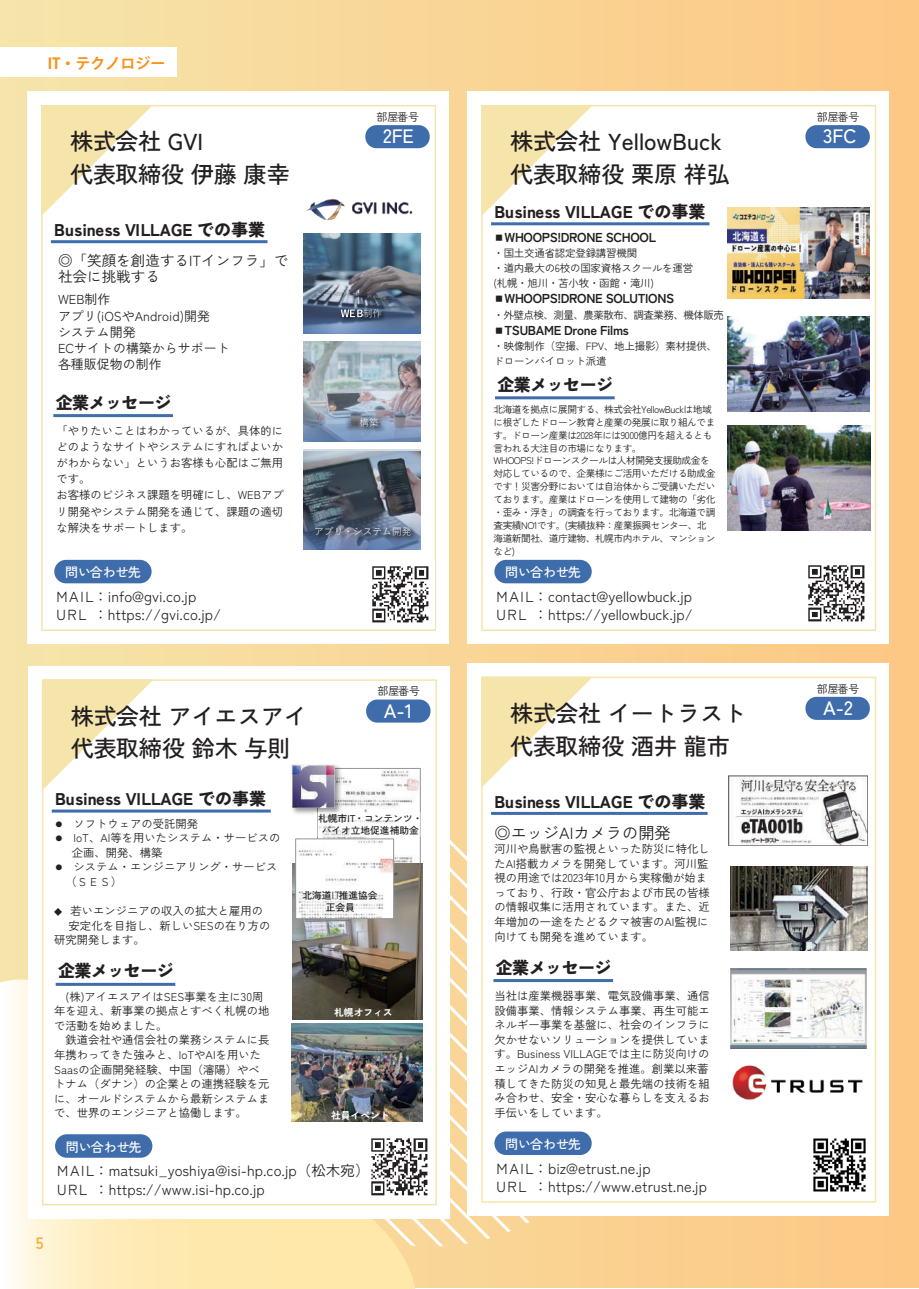
<style>
.page{position:relative;width:919px;height:1289px;background:#fff}
.page>*{position:absolute;margin:0;border:0;box-sizing:border-box;transform-origin:0 0}
.t1{font:500 23.1px/32.7px "Zen Kaku Gothic New";color:#231f20}
.t2{font:500 19.35px "Zen Kaku Gothic New";letter-spacing:-.005em;color:#fff}
.t3{font:900 16.95px "Zen Kaku Gothic New";letter-spacing:-.01em;color:#231f20}
.t4{font:900 16.95px "Zen Kaku Gothic New";letter-spacing:-.03em;color:#231f20}
.t5{font:700 16.5px "Zen Kaku Gothic New";color:#fbb03f}
.t6{font:16.2px "Zen Kaku Gothic New";color:#231f20}
.t7{font:700 15px "Koz Go Pr 6 N";color:#f7931d}
.t8{font:14.55px/18.3px "Zen Kaku Gothic New";color:#231f20}
.t9{font:700 12.9px "Zen Kaku Gothic New";letter-spacing:-.025em;color:#231f20}
.t10{font:12.9px/16.2px "Zen Kaku Gothic New";color:#231f20}
.t11{font:500 12.9px "Zen Kaku Gothic New";color:#fff}
.t12{font:11.4px/14.5px "Zen Kaku Gothic New";color:#231f20}
.t13{font:10.95px "Zen Kaku Gothic New";color:#231f20}
.t14{font:10.5px/15px "Zen Kaku Gothic New";letter-spacing:-.025em;color:#231f20}
.t15{font:10.5px "Zen Kaku Gothic New";letter-spacing:-.05em;color:#231f20}
.t16{font:9.75px/12.9px "Zen Kaku Gothic New";letter-spacing:-.05em;color:#231f20}
.t17{font:500 9.75px/12.1px "Zen Kaku Gothic New";color:#231f20;text-align:center}
.t18{font:9.75px "Yu Go Pr 6 N";color:#fff}
.t19{font:700 9.75px "Zen Kaku Gothic New";color:#fff}
.s1{font-family:"Koz Go Pr 6 N";font-size:9.75px}
.s2{font-family:"Koz Go Pr 6 N";font-size:8.1px}
.s3{font-family:"Yu Go Pr 6 N";font-weight:400}
.s4{font-family:"Koz Go Pr 6 N";font-weight:400;font-size:11.4px}
</style>
<div class="page">
<div style="left:0;top:0;width:918px;height:1287px;background:linear-gradient(to right,#f6e5ab,#fdc785)"></div>
<svg style="left:449px;top:1005px;width:28px;height:241px;fill:#f9d597"></svg>
<svg style="left:415px;top:1019px;width:48px;height:227px;fill:#f9d597"></svg>
<svg style="left:0;top:979px;width:415px;height:309px"></svg>
<div style="left:28px;top:92px;width:420px;height:551px;background:#fff"></div>
<div style="left:468px;top:92px;width:420px;height:551px;background:#fff"></div>
<div style="left:28px;top:666px;width:421px;height:551px;background:#fff"></div>
<div style="left:468px;top:663px;width:420px;height:552px;background:#fff"></div>
<div style="left:41px;top:105px;width:395px;height:526px;background:#fff;border:2px solid #f5e5ab"></div>
<svg style="left:41px;top:105px;width:112px;height:111px"></svg>
<div style="left:54px;top:560px;width:98px;height:23px;background:#3f6dab;border-radius:12px"></div>
<div style="left:365px;top:125px;width:64px;height:23px;background:#3f6dab;border-radius:11px"></div>
<hr style="left:51px;top:240px;width:216px;height:3px;background:#3f6dab">
<hr style="left:53px;top:414px;width:120px;height:3px;background:#3f6dab">
<img style="left:372px;top:559px;width:62px;height:69px">
<img style="left:303px;top:198px;width:118px;height:36px">
<img style="left:303px;top:342px;width:117px;height:99px">
<img style="left:334px;top:408px;width:61px;height:34px">
<svg style="left:303px;top:450px;width:117px;height:68px;background:#5a646f"></svg>
<img style="left:303px;top:518px;width:118px;height:32px">
<svg style="left:303px;top:234px;width:117px;height:99px;background:#5d7489"></svg>
<img style="left:329px;top:299px;width:70px;height:35px">
<svg style="left:341px;top:309px;width:22px;height:8px"></svg>
<div style="left:481px;top:105px;width:395px;height:526px;background:#fff;border:2px solid #f5e5ab"></div>
<svg style="left:481px;top:105px;width:112px;height:111px"></svg>
<div style="left:494px;top:560px;width:97px;height:23px;background:#3f6dab;border-radius:12px"></div>
<div style="left:805px;top:125px;width:64px;height:23px;background:#3f6dab;border-radius:11px"></div>
<hr style="left:491px;top:222px;width:218px;height:3px;background:#3f6dab">
<hr style="left:495px;top:396px;width:119px;height:3px;background:#3f6dab">
<img style="left:727px;top:207px;width:142px;height:92px">
<img style="left:727px;top:317px;width:142px;height:94px">
<img style="left:727px;top:425px;width:143px;height:106px">
<img style="left:808px;top:565px;width:57px;height:57px">
<div style="left:42px;top:679px;width:395px;height:526px;background:#fff;border:2px solid #f5e5ab"></div>
<svg style="left:42px;top:679px;width:112px;height:111px"></svg>
<div style="left:55px;top:1134px;width:97px;height:23px;background:#3f6dab;border-radius:12px"></div>
<div style="left:366px;top:699px;width:64px;height:23px;background:#3f6dab;border-radius:11px"></div>
<hr style="left:52px;top:809px;width:219px;height:3px;background:#3f6dab">
<hr style="left:56px;top:982px;width:119px;height:3px;background:#3f6dab">
<img style="left:371px;top:1138px;width:57px;height:58px">
<img style="left:291px;top:1023px;width:131px;height:97px">
<img style="left:322px;top:770px;width:96px;height:93px">
<img style="left:292px;top:863px;width:130px;height:155px">
<img style="left:292px;top:765px;width:54px;height:49px">
<img style="left:291px;top:764px;width:44px;height:43px">
<img style="left:297px;top:840px;width:95px;height:77px">
<div style="left:295px;top:838px;width:99px;height:81px;border:1px solid #939598"></div>
<svg style="left:302px;top:890px;width:75px;height:23px;fill:#f5f5f5"></svg>
<svg style="left:314px;top:812px;width:107px;height:24px"></svg>
<div style="left:481px;top:676px;width:395px;height:526px;background:#fff;border:2px solid #f5e5ab"></div>
<svg style="left:481px;top:676px;width:112px;height:112px"></svg>
<div style="left:494px;top:1131px;width:97px;height:23px;background:#3f6dab;border-radius:12px"></div>
<div style="left:805px;top:696px;width:64px;height:24px;background:#3f6dab;border-radius:11px"></div>
<hr style="left:491px;top:811px;width:216px;height:3px;background:#3f6dab">
<hr style="left:493px;top:979px;width:120px;height:3px;background:#3f6dab">
<img style="left:728px;top:775px;width:139px;height:70px">
<img style="left:730px;top:866px;width:137px;height:84px">
<img style="left:730px;top:968px;width:136px;height:80px">
<img style="left:813px;top:1138px;width:53px;height:54px">
<img style="left:732px;top:1065px;width:131px;height:35px">
<div style="left:0;top:47px;width:177px;height:29px;background:#fff"></div>
<h3 class="t7" style="left:48px;top:55px;width:119px">IT・テクノロジー</h3>
<h1 class="t1" style="left:70px;top:125px;width:221px">株式会社 GVI<br>代表取締役 伊藤 康幸</h1>
<h3 class="t3" style="left:54px;top:219px;width:212px">Business VILLAGE での事業</h3>
<p class="t8" style="left:58px;top:252px;width:232px;line-height:16.2px">◎「笑顔を創造するITインフラ」で社会に挑戦する</p>
<p class="t10" style="left:58px;top:291px;width:173px">WEB制作<br>アプリ(iOSやAndroid)開発<br>システム開発<br>ECサイトの構築からサポート各種販促物の制作</p>
<h3 class="t4" style="left:56px;top:392px;width:117px">企業メッセージ</h3>
<p class="t12" style="left:56px;top:422px;width:229px;line-height:16.2px">「やりたいことはわかっているが、具体的にどのようなサイトやシステムにすればよいかがわからない」というお客様も心配はご無用です。<br>お客様のビジネス課題を明確にし、WEBアプリ開発やシステム開発を通じて、課題の適切な解決をサポートします。</p>
<p class="t11" style="left:65px;top:564px;width:77px">問い合わせ先</p>
<p class="t8" style="left:56px;top:587px;width:141px">MAIL：info@gvi.co.jp<br>URL</p>
<p class="t8" style="left:93px;top:605px;width:129px">：https://gvi.co.jp/</p>
<p class="t13" style="left:376px;top:111px;width:44px">部屋番号</p>
<h2 class="t2" style="left:383px;top:124px;width:32px">2FE</h2>
<p class="t18" style="left:362px;top:304px;width:21px">制作</p>
<p class="t18" style="left:359px;top:413px;width:21px">構築</p>
<p class="t18" style="left:314px;top:522px;width:99px">アプリ・システム開発</p>
<h1 class="t1" style="left:71px;top:699px;width:237px">株式会社 アイエスアイ代表取締役 鈴木 与則</h1>
<h3 class="t3" style="left:55px;top:788px;width:212px">Business VILLAGE での事業</h3>
<p class="t13" style="left:377px;top:685px;width:44px">部屋番号</p>
<h2 class="t2" style="left:384px;top:699px;width:30px">A-1</h2>
<p class="t12" style="left:54px;top:816px;width:228px"><span class="s1">●　</span>ソフトウェアの受託開発<br><span class="s1">●　</span>IoT、AI等を用いたシステム・サービスの　 企画、開発、構築<br><span class="s1">●　</span>システム・エンジニアリング・サービス　（ＳＥＳ）</p>
<p class="t12" style="left:54px;top:903px;width:218px"><span class="s2">◆　</span>若いエンジニアの収入の拡大と雇用の　 安定化を目指し、新しいSESの在り方の研究開発します。</p>
<h3 class="t4" style="left:58px;top:960px;width:117px">企業メッセージ</h3>
<p class="t12" style="left:54px;top:989px;width:217px">　(株)アイエスアイはSES事業を主に30周年を迎え、新事業の拠点とすべく札幌の地で活動を始めました。<br>　鉄道会社や通信会社の業務システムに長年携わってきた強みと、IoTやAIを用いた<br>Saasの企画開発経験、中国（瀋陽）やベトナム（ダナン）の企業との連携経験を元に、オールドシステムから最新システムまで、世界のエンジニアと協働します。</p>
<p class="t17" style="left:318px;top:812px;width:106px">札幌市IT・コンテンツ・バイオ立地促進補助金</p>
<p class="t17" style="left:302px;top:889px;width:77px">北海道<span class="s3">IT</span>推進協会正会員</p>
<p class="t19" style="left:334px;top:1005px;width:60px">札幌オフィス</p>
<p class="t19" style="left:331px;top:1109px;width:60px">社員イベント</p>
<p class="t11" style="left:66px;top:1138px;width:77px">問い合わせ先</p>
<p class="t8" style="left:57px;top:1161px;width:314px">MAIL：matsuki_yoshiya@isi-hp.co.jp（松木宛）<br>URL</p>
<p class="t8" style="left:94px;top:1179px;width:172px">：https://www.isi-hp.co.jp</p>
<h3 class="t5" style="left:36px;top:1232px;width:9px">5</h3>
<h1 class="t1" style="left:510px;top:125px;width:221px">株式会社 YellowBuck代表取締役 栗原 祥弘</h1>
<h3 class="t3" style="left:494px;top:201px;width:212px">Business VILLAGE での事業</h3>
<p class="t9" style="left:493px;top:229px;width:164px"><span class="s4">■</span>WHOOPS!DRONE SCHOOL</p>
<p class="t14" style="left:493px;top:245px;width:201px">・国土交通省認定登録講習機関<br>・道内最大の6校の国家資格スクールを運営(札幌・旭川・苫小牧・函館・滝川)</p>
<p class="t9" style="left:493px;top:290px;width:182px"><span class="s4">■</span>WHOOPS!DRONE SOLUTIONS</p>
<p class="t15" style="left:493px;top:309px;width:232px">・外壁点検、測量、農薬散布、調査業務、機体販売</p>
<p class="t9" style="left:493px;top:322px;width:137px"><span class="s4">■</span>TSUBAME Drone Films</p>
<p class="t14" style="left:493px;top:339px;width:225px">・映像制作（空撮、FPV、地上撮影）素材提供、ドローンパイロット派遣</p>
<p class="t16" style="left:493px;top:402px;width:223px">北海道を拠点に展開する、株式会社YellowBuckは地域に根ざしたドローン教育と産業の発展に取り組んでます。ドローン産業は2028年には9000億円を超えるとも言われる大注目の市場になります。<br>WHOOPS!ドローンスクールは人材開発支援助成金を対応しているので、企業様にご活用いただける助成金です！災害分野においては自治体からご受講いただいております。産業はドローンを使用して建物の「劣化・歪み・浮き」の調査を行っております。北海道で調査実績NO1です。(実績抜粋：産業振興センター、北海道新聞社、道庁建物、札幌市内ホテル、マンションなど)</p>
<h3 class="t4" style="left:497px;top:374px;width:117px">企業メッセージ</h3>
<p class="t11" style="left:505px;top:564px;width:77px">問い合わせ先</p>
<p class="t8" style="left:496px;top:587px;width:197px">MAIL：contact@yellowbuck.jp<br>URL</p>
<p class="t8" style="left:533px;top:605px;width:161px">：https://yellowbuck.jp/</p>
<h1 class="t1" style="left:510px;top:696px;width:237px">株式会社 イートラスト代表取締役 酒井 龍市</h1>
<h3 class="t3" style="left:494px;top:790px;width:212px">Business VILLAGE での事業</h3>
<h3 class="t6" style="left:494px;top:823px;width:178px">◎エッジAIカメラの開発</h3>
<p class="t12" style="left:494px;top:841px;width:217px">河川や鳥獣害の監視といった防災に特化したAI搭載カメラを開発しています。河川監視の用途では2023年10月から実稼働が始まっており、行政・官公庁および市民の皆様の情報収集に活用されています。また、近年増加の一途をたどるクマ被害のAI監視に向けても開発を進めています。</p>
<h3 class="t4" style="left:496px;top:956px;width:117px">企業メッセージ</h3>
<p class="t12" style="left:494px;top:988px;width:217px;text-align:justify">当社は産業機器事業、電気設備事業、通信設備事業、情報システム事業、再生可能エネルギー事業を基盤に、社会のインフラに欠かせないソリューションを提供しています。Business VILLAGEでは主に防災向けのエッジAIカメラの開発を推進。創業以来蓄積してきた防災の知見と最先端の技術を組み合わせ、安全・安心な暮らしを支えるお手伝いをしています。</p>
<p class="t11" style="left:505px;top:1136px;width:77px">問い合わせ先</p>
<p class="t8" style="left:496px;top:1158px;width:156px">MAIL：biz@etrust.ne.jp<br>URL</p>
<p class="t8" style="left:533px;top:1177px;width:175px">：https://www.etrust.ne.jp</p>
<p class="t13" style="left:816px;top:111px;width:44px">部屋番号</p>
<h2 class="t2" style="left:823px;top:124px;width:35px">3FC</h2>
<p class="t13" style="left:816px;top:682px;width:44px">部屋番号</p>
<h2 class="t2" style="left:823px;top:696px;width:31px">A-2</h2>
</div>
